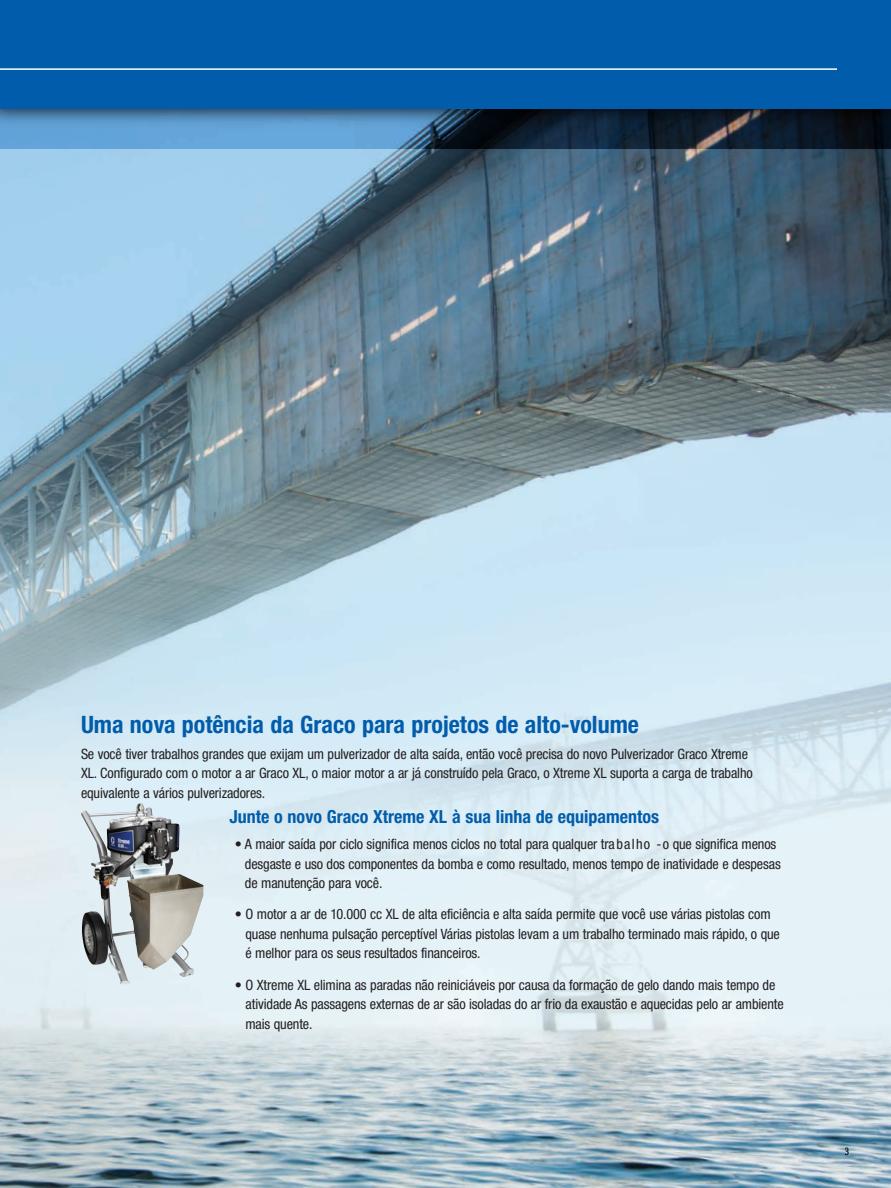
<style>
.page{position:relative;width:891px;height:1188px;background:#fff}
.page>*{position:absolute;margin:0;border:0;box-sizing:border-box;transform-origin:0 0}
.Subhead_16pt{font:700 condensed 24px "Helvetica Neue LT Std";color:#015dab}
.Subhead_12pt{font:700 condensed 18px "Helvetica Neue LT Std";color:#015dab}
.Body_Copy_9_5{font:condensed 14.25px/19.5px "Helvetica Neue LT Std";letter-spacing:-.01em;color:#231f20}
.t1{font:500 condensed 10.5px "Helvetica Neue LT Std";color:#231f20}
</style>
<div class="page">
<img style="left:0;top:149px;width:891px;height:1039px">
<img style="left:0;top:109px;width:891px;height:40px">
<div style="left:0;top:0;width:891px;height:109px;background:#015dab"></div>
<hr style="left:0;top:68px;width:837px;height:2px;background:#fff">
<img style="left:81px;top:804px;width:58px;height:74px">
<p class="Subhead_16pt" style="left:81px;top:710px;width:560px">Uma nova potência da Graco para projetos de alto-volume</p>
<p class="Body_Copy_9_5" style="left:81px;top:744px;width:673px">Se você tiver trabalhos grandes que exijam um pulverizador de alta saída, então você precisa do novo Pulverizador Graco Xtreme<br>XL. Configurado com o motor a ar Graco XL, o maior motor a ar já construído pela Graco, o Xtreme XL suporta a carga de trabalho equivalente a vários pulverizadores.</p>
<p class="Subhead_12pt" style="left:230px;top:806px;width:431px">Junte o novo Graco Xtreme XL à sua linha de equipamentos</p>
<p class="Body_Copy_9_5" style="left:245px;top:834px;width:537px;text-indent:-10px">• A maior saída por ciclo significa menos ciclos no total para qualquer trabalho -o que significa menos desgaste e uso dos componentes da bomba e como resultado, menos tempo de inatividade e despesas de manutenção para você.</p>
<p class="Body_Copy_9_5" style="left:246px;top:904px;width:536px;text-indent:-11px">• O motor a ar de 10.000 cc XL de alta eficiência e alta saída permite que você use várias pistolas com quase nenhuma pulsação perceptível Várias pistolas levam a um trabalho terminado mais rápido, o que é melhor para os seus resultados financeiros.</p>
<p class="Body_Copy_9_5" style="left:246px;top:975px;width:540px;text-indent:-11px">• O Xtreme XL elimina as paradas não reiniciáveis por causa da formação de gelo dando mais tempo de atividade As passagens externas de ar são isoladas do ar frio da exaustão e aquecidas pelo ar ambiente mais quente.</p>
<p class="t1" style="left:845px;top:1145px;width:7px">3</p>
</div>
